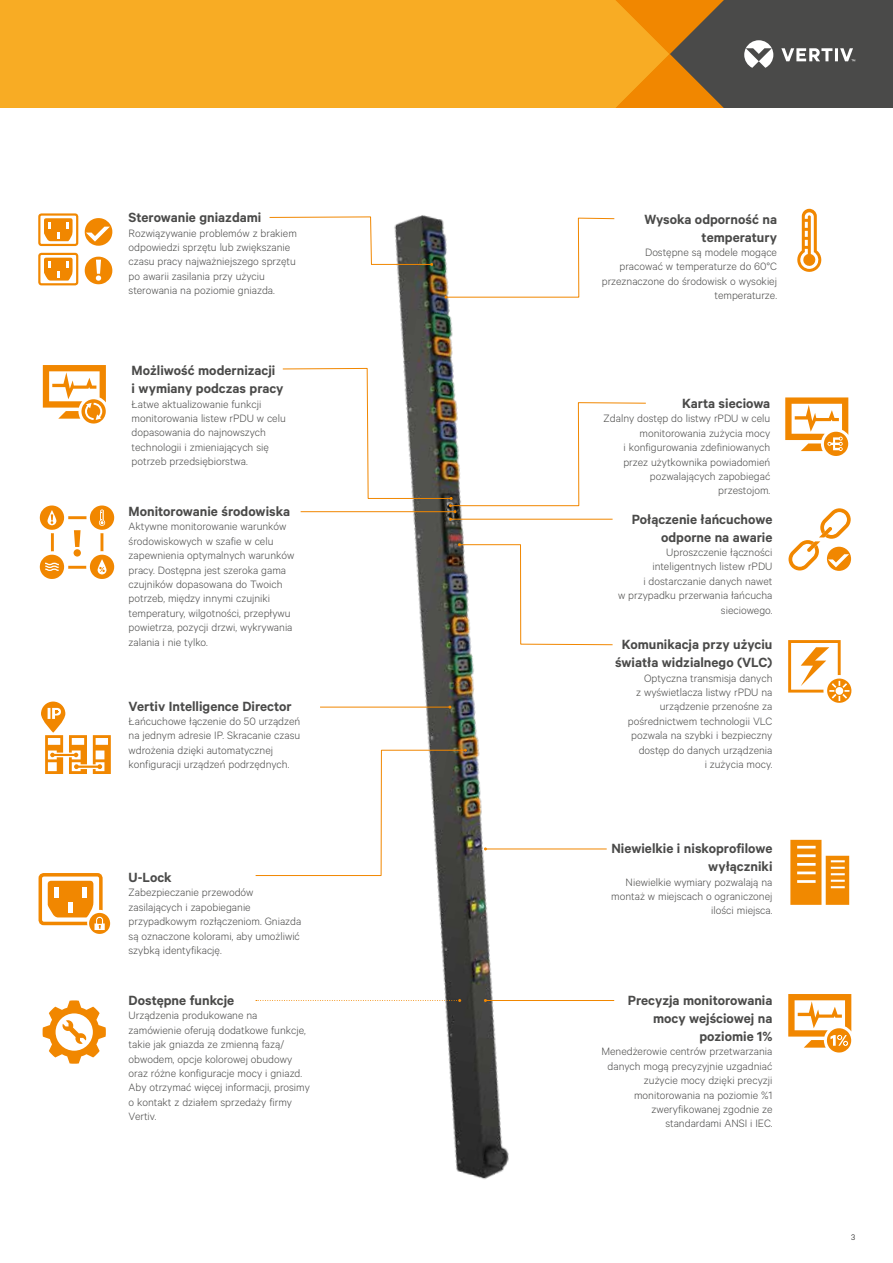
<style>
.page{position:relative;width:893px;height:1263px;background:#fff}
.page>*{position:absolute;margin:0;border:0;box-sizing:border-box;transform-origin:0 0}
.t1{font:600 15px/18px "Calibre";color:#4a4a49;text-align:right}
.t2{font:300 12px/14.4px "Calibre";color:#4a4a49;text-align:right}
.t3{font:300 9px "Calibre";color:#000}
</style>
<div class="page">
<svg style="left:785px;top:397px;width:63px;height:59px"></svg>
<svg style="left:788px;top:508px;width:63px;height:63px"></svg>
<svg style="left:788px;top:640px;width:63px;height:63px"></svg>
<svg style="left:790px;top:840px;width:59px;height:65px"></svg>
<svg style="left:788px;top:994px;width:63px;height:58px"></svg>
<svg style="left:797px;top:209px;width:25px;height:63px"></svg>
<svg style="left:43px;top:365px;width:63px;height:59px"></svg>
<svg style="left:40px;top:505px;width:74px;height:74px"></svg>
<svg style="left:41px;top:701px;width:70px;height:73px"></svg>
<svg style="left:42px;top:1000px;width:64px;height:64px"></svg>
<img style="left:376px;top:215px;width:153px;height:965px">
<svg style="left:458px;top:543px;width:155px;height:102px"></svg>
<svg style="left:255px;top:749px;width:212px;height:127px"></svg>
<hr style="left:485px;top:849px;width:122px;height:1px;background:#f18700">
<svg style="left:282px;top:368px;width:364px;height:153px"></svg>
<hr style="left:320px;top:707px;width:130px;height:1px;background:#f18700">
<svg style="left:269px;top:216px;width:164px;height:50px"></svg>
<svg style="left:444px;top:217px;width:171px;height:82px"></svg>
<hr style="left:485px;top:1000px;width:129px;height:1px;background:#f18700">
<svg style="left:256px;top:999px;width:205px;height:3px"></svg>
<svg style="left:85px;top:218px;width:27px;height:28px"></svg>
<svg style="left:85px;top:257px;width:27px;height:27px"></svg>
<div style="left:38px;top:213px;width:40px;height:33px;border:2px solid #f18700;border-radius:2px"></div>
<svg style="left:44px;top:218px;width:29px;height:23px"></svg>
<div style="left:38px;top:253px;width:40px;height:32px;border:2px solid #f18700;border-radius:2px"></div>
<svg style="left:44px;top:258px;width:29px;height:23px"></svg>
<div style="left:39px;top:873px;width:64px;height:52px;border:4px solid #f18700;border-radius:3px"></div>
<svg style="left:48px;top:881px;width:62px;height:53px"></svg>
<div style="left:0;top:0;width:594px;height:108px;background:#f8ac24"></div>
<svg style="left:594px;top:0;width:299px;height:108px"></svg>
<p class="t1" style="left:129px;top:208px;width:134px">Sterowanie gniazdami</p>
<p class="t2" style="left:129px;top:225px;width:170px;text-align:left">Rozwiązywanie problemów z brakiem odpowiedzi sprzętu lub zwiększanie czasu pracy najważniejszego sprzętu po awarii zasilania przy użyciu sterowania na poziomie gniazda.</p>
<p class="t1" style="left:132px;top:361px;width:153px;text-align:left">Możliwość modernizacji<br>i wymiany podczas pracy</p>
<p class="t2" style="left:132px;top:396px;width:156px;text-align:left">Łatwe aktualizowanie funkcji monitorowania listew rPDU w celu dopasowania do najnowszych technologii i zmieniających się potrzeb przedsiębiorstwa.</p>
<p class="t1" style="left:129px;top:502px;width:163px">Monitorowanie środowiska</p>
<p class="t2" style="left:129px;top:519px;width:167px;text-align:left">Aktywne monitorowanie warunków środowiskowych w szafie w celu zapewnienia optymalnych warunków pracy. Dostępna jest szeroka gama czujników dopasowana do Twoich potrzeb, między innymi czujniki temperatury, wilgotności, przepływu powietrza, pozycji drzwi, wykrywania zalania i nie tylko.</p>
<p class="t1" style="left:129px;top:696px;width:165px">Vertiv Intelligence Director</p>
<p class="t2" style="left:129px;top:713px;width:173px;text-align:left">Łańcuchowe łączenie do 50 urządzeń na jednym adresie IP. Skracanie czasu wdrożenia dzięki automatycznej konfiguracji urządzeń podrzędnych.</p>
<p class="t1" style="left:129px;top:868px;width:45px">U-Lock</p>
<p class="t2" style="left:129px;top:885px;width:174px;text-align:left">Zabezpieczanie przewodów zasilających i zapobieganie przypadkowym rozłączeniom. Gniazda są oznaczone kolorami, aby umożliwić szybką identyfikację.</p>
<p class="t1" style="left:129px;top:991px;width:107px">Dostępne funkcje</p>
<p class="t2" style="left:129px;top:1008px;width:183px;text-align:left">Urządzenia produkowane na zamówienie oferują dodatkowe funkcje, takie jak gniazda ze zmienną fazą/ obwodem, opcje kolorowej obudowy oraz różne konfiguracje mocy i gniazd.<br>Aby otrzymać więcej informacji, prosimy o kontakt z działem sprzedaży firmy<br>Vertiv.</p>
<p class="t1" style="left:644px;top:209px;width:134px">Wysoka odporność na temperatury</p>
<p class="t2" style="left:602px;top:244px;width:177px">Dostępne są modele mogące pracować w temperaturze do 60°C przeznaczone do środowisk o wysokiej temperaturze.</p>
<p class="t1" style="left:682px;top:394px;width:90px">Karta sieciowa</p>
<p class="t2" style="left:604px;top:411px;width:168px">Zdalny dostęp do listwy rPDU w celu monitorowania zużycia mocy<br>i konfigurowania zdefiniowanych przez użytkownika powiadomień pozwalających zapobiegać przestojom.</p>
<p class="t1" style="left:632px;top:509px;width:142px">Połączenie łańcuchowe odporne na awarie</p>
<p class="t2" style="left:618px;top:544px;width:156px">Uproszczenie łączności inteligentnych listew rPDU<br>i dostarczanie danych nawet<br>w przypadku przerwania łańcucha sieciowego.</p>
<p class="t1" style="left:615px;top:635px;width:159px;text-align:center">Komunikacja przy użyciu światła widzialnego (VLC)</p>
<p class="t2" style="left:628px;top:670px;width:146px">Optyczna transmisja danych<br>z wyświetlacza listwy rPDU na urządzenie przenośne za pośrednictwem technologii VLC pozwala na szybki i bezpieczny dostęp do danych urządzenia<br>i zużycia mocy.</p>
<p class="t1" style="left:611px;top:839px;width:162px">Niewielkie i niskoprofilowe wyłączniki</p>
<p class="t2" style="left:611px;top:874px;width:163px">Niewielkie wymiary pozwalają na montaż w miejscach o ograniczonej ilości miejsca.</p>
<p class="t1" style="left:628px;top:991px;width:146px">Precyzja monitorowania mocy wejściowej na poziomie 1%</p>
<p class="t2" style="left:601px;top:1044px;width:173px">Menedżerowie centrów przetwarzania danych mogą precyzyjnie uzgadniać zużycie mocy dzięki precyzji monitorowania na poziomie %1 zweryfikowanej zgodnie ze standardami ANSI i IEC.</p>
<p class="t3" style="left:851px;top:1232px;width:6px">3</p>
</div>
